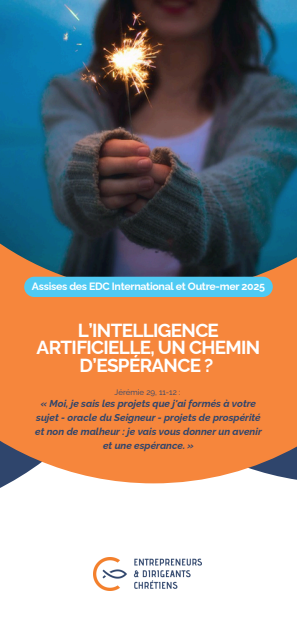
<style>
.page{position:relative;width:297px;height:630px;background:#fff}
.page>*{position:absolute;margin:0;border:0;box-sizing:border-box;transform-origin:0 0}
.t1{font:700 18.8px/17.2px "Raleway";letter-spacing:-.035em;color:#fff;text-align:center}
.t2{font:700 10.8px "Raleway";letter-spacing:-.03em;color:#fff}
.t3{font:italic 700 10px/14px "Raleway";color:#2f456c;text-align:center}
.t4{font:8px "Raleway";color:#2f456c}
</style>
<div class="page">
<svg style="left:0;top:293px;width:297px;height:190px;background:#ef8844"></svg>
<img style="left:0;top:0;width:297px;height:293px">
<img style="left:94px;top:558px;width:108px;height:33px">
<div style="left:24px;top:277px;width:249px;height:20px;background:#4fcaf3;border-radius:10px"></div>
<p class="t2" style="left:32px;top:280px;width:235px">Assises des EDC International et Outre-mer 2025</p>
<h2 class="t1" style="left:37px;top:322px;width:225px">L’INTELLIGENCE<br>ARTIFICIELLE, UN CHEMIN<br>D’ESPÉRANCE ?</h2>
<h1 class="t4" style="left:115px;top:387px;width:67px">Jérémie 29, 11-12 :</h1>
<p class="t3" style="left:35px;top:397px;width:228px">« Moi, je sais les projets que j'ai formés à votre sujet - oracle du Seigneur - projets de prospérité et non de malheur : je vais vous donner un avenir et une espérance. »</p>
</div>
